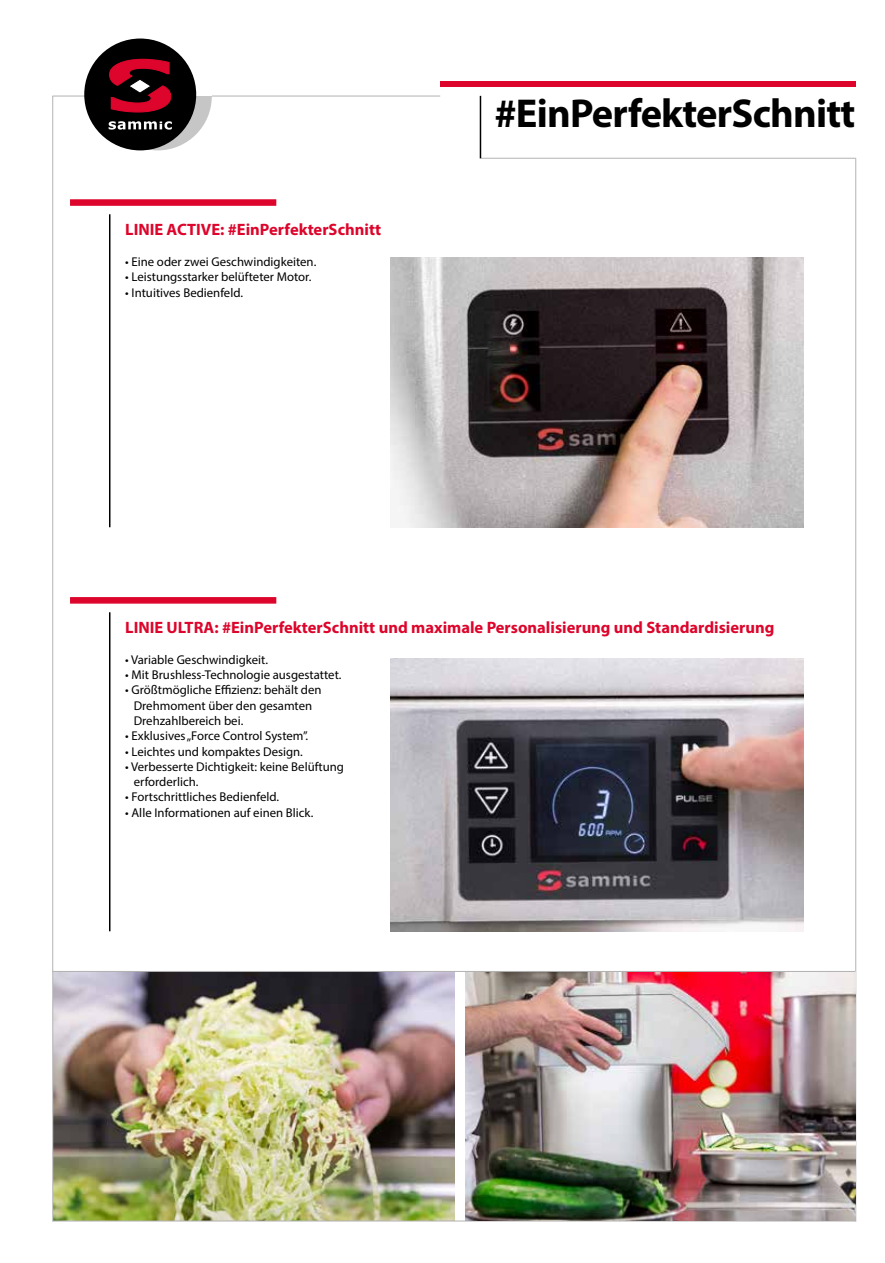
<style>
.page{position:relative;width:885px;height:1263px;background:#fff}
.page>*{position:absolute;margin:0;border:0;box-sizing:border-box;transform-origin:0 0}
.t1{font:700 40.5px "Myriad Pro";letter-spacing:-.02em;color:#000}
.t2{font:700 16.5px "Myriad Pro";color:#dd052b}
.t3{font:12.75px/15.3px "Myriad Pro";color:#000}
</style>
<div class="page">
<img style="left:53px;top:972px;width:401px;height:248px">
<img style="left:391px;top:659px;width:412px;height:272px">
<hr style="left:52px;top:96px;width:1px;height:1125px;background:#b3b2b2">
<hr style="left:855px;top:159px;width:1px;height:1062px;background:#b3b2b2">
<hr style="left:479px;top:158px;width:377px;height:1px;background:#b3b2b2">
<hr style="left:52px;top:1220px;width:804px;height:1px;background:#b3b2b2">
<div style="left:440px;top:81px;width:416px;height:5px;background:#dd052b"></div>
<hr style="left:479px;top:96px;width:2px;height:62px;background:#000">
<hr style="left:52px;top:96px;width:388px;height:1px;background:#b3b2b2">
<svg style="left:70px;top:199px;width:206px;height:7px"></svg>
<svg style="left:70px;top:597px;width:206px;height:7px"></svg>
<hr style="left:109px;top:214px;width:1px;height:313px;background:#000">
<hr style="left:109px;top:612px;width:1px;height:319px;background:#000">
<img style="left:465px;top:972px;width:390px;height:248px">
<img style="left:391px;top:257px;width:412px;height:270px">
<div style="left:103px;top:42px;width:109px;height:108px;background:#c6c6c6;border-radius:50%"></div>
<div style="left:99px;top:41px;width:113px;height:55px;background:#fff"></div>
<div style="left:84px;top:39px;width:112px;height:111px;background:#000;border-radius:50%"></div>
<svg style="left:109px;top:58px;width:63px;height:55px"></svg>
<svg style="left:109px;top:121px;width:63px;height:9px"></svg>
<hr style="left:52px;top:971px;width:803px;height:1px;background:#b3b2b2">
<p class="t2" style="left:125px;top:219px;width:257px">LINIE ACTIVE: #EinPerfekterSchnitt</p>
<p class="t3" style="left:125px;top:254px;width:192px">• Eine oder zwei Geschwindigkeiten.</p>
<p class="t3" style="left:125px;top:269px;width:188px">• Leistungsstarker belüfteter Motor.</p>
<p class="t3" style="left:125px;top:284px;width:119px">• Intuitives Bedienfeld.</p>
<h1 class="t1" style="left:494px;top:87px;width:362px">#EinPerfekterSchnitt</h1>
<p class="t2" style="left:125px;top:617px;width:650px">LINIE ULTRA: #EinPerfekterSchnitt und maximale Personalisierung und Standardisierung</p>
<p class="t3" style="left:125px;top:652px;width:144px">• Variable Geschwindigkeit.</p>
<p class="t3" style="left:125px;top:667px;width:218px">• Mit Brushless-Technologie ausgestattet.</p>
<p class="t3" style="left:134px;top:682px;width:189px;text-indent:-9px">• Größtmögliche Effizienz: behält den<br>Drehmoment über den gesamten<br>Drehzahlbereich bei.</p>
<p class="t3" style="left:125px;top:728px;width:184px">• Exklusives „Force Control System”.</p>
<p class="t3" style="left:125px;top:743px;width:179px">• Leichtes und kompaktes Design.</p>
<p class="t3" style="left:134px;top:759px;width:212px;text-indent:-9px">• Verbesserte Dichtigkeit: keine Belüftung erforderlich.</p>
<p class="t3" style="left:125px;top:789px;width:155px">• Fortschrittliches Bedienfeld.</p>
<p class="t3" style="left:125px;top:805px;width:189px">• Alle Informationen auf einen Blick.</p>
</div>
